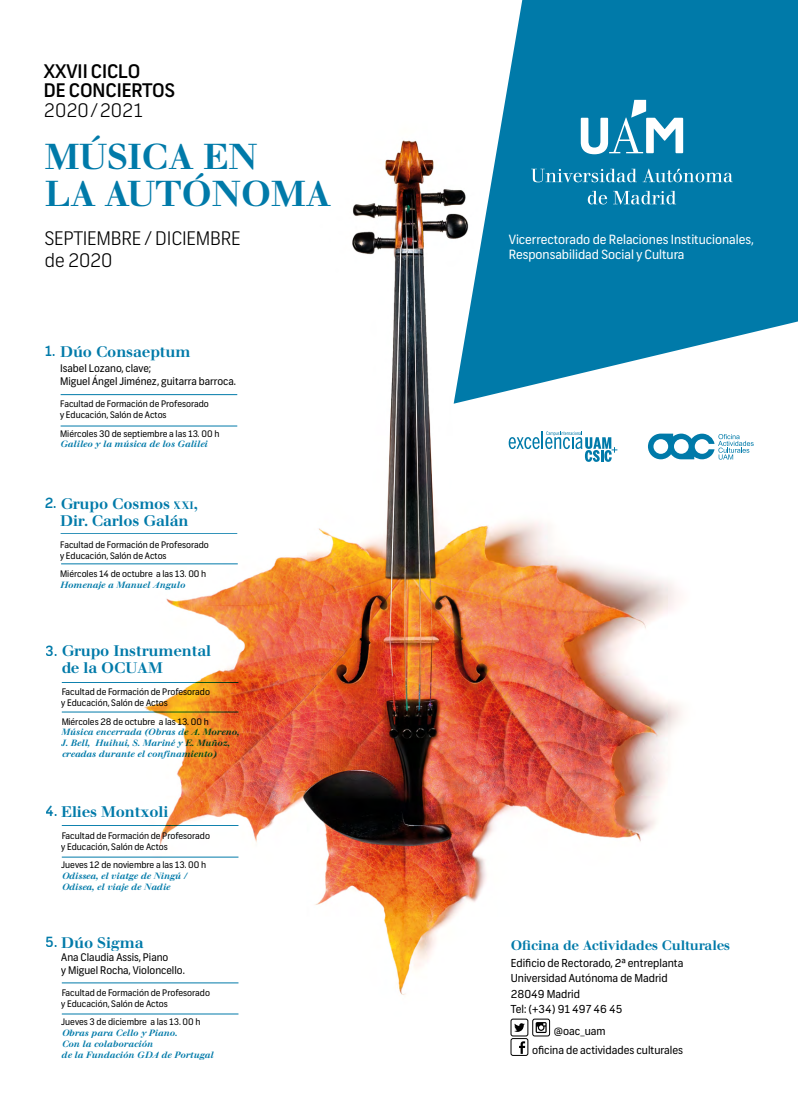
<style>
.page{position:relative;width:798px;height:1117px;background:#fff}
.page>*{position:absolute;margin:0;border:0;box-sizing:border-box;transform-origin:0 0}
.t1{font:35.19px/37.2px "Walbaum Bold Os F";letter-spacing:-.01em;color:#007aa9}
.t2{font:300 18.69px/21.8px "Frank";letter-spacing:-.01em;color:#000}
.t3{font:500 18.69px/19.6px "Frank";color:#000}
.t4{font:15px/16.9px "Walbaum Bold Os F";letter-spacing:-.01em;color:#007aa9}
.t5{font:500 14.06px "Frank";color:#007aa9}
.t6{font:500 13.56px "Walbaum";letter-spacing:-.01em;color:#007aa9}
.t7{font:12.75px/15.2px "Frank";color:#fff}
.t8{font:11px/15.2px "Frank";color:#000}
.t9{font:10.5px/13.5px "Frank";color:#000}
.t10{font:9px/10.8px "Frank";color:#000}
.t11{font:italic 500 9px/10.8px "Walbaum";color:#007aa9}
.s1{font-family:"Frank";font-weight:500;font-size:14.06px}
.s2{font-size:10.5px}
</style>
<div class="page">
<img style="left:60px;top:140px;width:694px;height:916px">
<svg style="left:453px;top:0;width:344px;height:403px;fill:#007aa9"></svg>
<div style="left:510px;top:1018px;width:18px;height:17px;border:1px solid #000;border-radius:2px"></div>
<svg style="left:514px;top:1022px;width:10px;height:9px"></svg>
<div style="left:532px;top:1018px;width:17px;height:17px;border:1px solid #000;border-radius:2px"></div>
<svg style="left:535px;top:1021px;width:11px;height:11px"></svg>
<div style="left:510px;top:1038px;width:18px;height:17px;border:1px solid #000;border-radius:2px"></div>
<svg style="left:519px;top:1041px;width:6px;height:12px"></svg>
<svg style="left:647px;top:433px;width:106px;height:26px"></svg>
<svg style="left:508px;top:431px;width:109px;height:31px"></svg>
<svg style="left:531px;top:169px;width:105px;height:13px"></svg>
<svg style="left:642px;top:168px;width:90px;height:14px"></svg>
<svg style="left:587px;top:191px;width:20px;height:13px"></svg>
<svg style="left:613px;top:191px;width:63px;height:13px"></svg>
<svg style="left:580px;top:100px;width:103px;height:54px"></svg>
<hr style="left:61px;top:394px;width:176px;height:1px;background:#007aa9">
<hr style="left:61px;top:425px;width:176px;height:1px;background:#007aa9">
<hr style="left:62px;top:825px;width:176px;height:1px;background:#007aa9">
<hr style="left:62px;top:856px;width:176px;height:1px;background:#007aa9">
<hr style="left:62px;top:682px;width:176px;height:1px;background:#007aa9">
<hr style="left:62px;top:711px;width:176px;height:1px;background:#007aa9">
<hr style="left:61px;top:533px;width:176px;height:1px;background:#007aa9">
<hr style="left:61px;top:563px;width:177px;height:1px;background:#007aa9">
<hr style="left:62px;top:982px;width:176px;height:1px;background:#007aa9">
<hr style="left:62px;top:1013px;width:176px;height:1px;background:#007aa9">
<h2 class="t3" style="left:44px;top:62px;width:133px">XXVII CICLO<br>DE CONCIERTOS</h2>
<h2 class="t2" style="left:44px;top:99px;width:101px">2020/2021</h2>
<h1 class="t1" style="left:45px;top:138px;width:288px">MÚSICA EN<br>LA AUTÓNOMA</h1>
<h2 class="t2" style="left:45px;top:228px;width:197px">SEPTIEMBRE / DICIEMBRE de 2020</h2>
<h3 class="t4" style="left:45px;top:343px;width:147px"><span class="s1">1.</span> Dúo Consaeptum</h3>
<p class="t9" style="left:60px;top:361px;width:177px">Isabel Lozano, clave;<br>Miguel Ángel Jiménez, guitarra barroca.</p>
<p class="t10" style="left:60px;top:399px;width:150px">Facultad de Formación de Profesorado y Educación, Salón de Actos</p>
<p class="t10" style="left:60px;top:428px;width:161px">Miércoles 30 de septiembre a las 13. 00 h</p>
<p class="t11" style="left:60px;top:439px;width:149px">Galileo y la música de los Galilei</p>
<h3 class="t4" style="left:45px;top:495px;width:154px;text-align:center"><span class="s1">2.</span> Grupo Cosmos <span class="s2">XXI</span>,<br>Dir. Carlos Galán</h3>
<p class="t10" style="left:60px;top:539px;width:150px">Facultad de Formación de Profesorado y Educación, Salón de Actos</p>
<p class="t10" style="left:60px;top:568px;width:147px">Miércoles 14 de octubre a las 13. 00 h</p>
<p class="t11" style="left:60px;top:579px;width:126px">Homenaje a Manuel Angulo</p>
<h3 class="t5" style="left:46px;top:642px;width:13px">3.</h3>
<h3 class="t4" style="left:61px;top:642px;width:151px">Grupo Instrumental de la OCUAM</h3>
<p class="t10" style="left:61px;top:686px;width:150px">Facultad de Formación de Profesorado y Educación, Salón de Actos</p>
<p class="t10" style="left:61px;top:716px;width:149px">Miércoles 28 de octubre a las 13. 00 h</p>
<p class="t11" style="left:61px;top:726px;width:179px">Música encerrada (Obras de A. Moreno,<br>J. Bell, Huihui, S. Mariné y E. Muñoz, creadas durante el confinamiento)</p>
<h3 class="t4" style="left:46px;top:802px;width:124px"><span class="s1">4.</span> Elies Montxoli</h3>
<p class="t10" style="left:61px;top:830px;width:150px">Facultad de Formación de Profesorado y Educación, Salón de Actos</p>
<p class="t10" style="left:61px;top:859px;width:146px">Jueves 12 de noviembre a las 13. 00 h</p>
<p class="t11" style="left:61px;top:870px;width:127px">Odissea, el viatge de Ningú /<br>Odisea, el viaje de Nadie</p>
<h3 class="t4" style="left:46px;top:933px;width:99px"><span class="s1">5.</span> Dúo Sigma</h3>
<p class="t9" style="left:61px;top:951px;width:125px;line-height:12.6px">Ana Claudia Assis, Piano<br>y Miguel Rocha, Violoncello.</p>
<p class="t10" style="left:61px;top:987px;width:150px">Facultad de Formación de Profesorado y Educación, Salón de Actos</p>
<p class="t10" style="left:61px;top:1016px;width:141px">Jueves 3 de diciembre a las 13. 00 h</p>
<p class="t11" style="left:61px;top:1027px;width:153px">Obras para Cello y Piano.<br>Con la colaboración<br>de la Fundación GDA de Portugal</p>
<h3 class="t7" style="left:508px;top:232px;width:246px">Vicerrectorado de Relaciones Institucionales,<br>Responsabilidad Social y Cultura</h3>
<h3 class="t6" style="left:510px;top:936px;width:221px">Oficina de Actividades Culturales</h3>
<p class="t8" style="left:510px;top:955px;width:174px">Edificio de Rectorado, 2ª entreplanta<br>Universidad Autónoma de Madrid<br>28049 Madrid<br>Tel: (+34) 91 497 46 45</p>
<p class="t8" style="left:532px;top:1022px;width:152px;line-height:18.8px;text-indent:22px">@oac_uam<br>oficina de actividades culturales</p>
</div>
